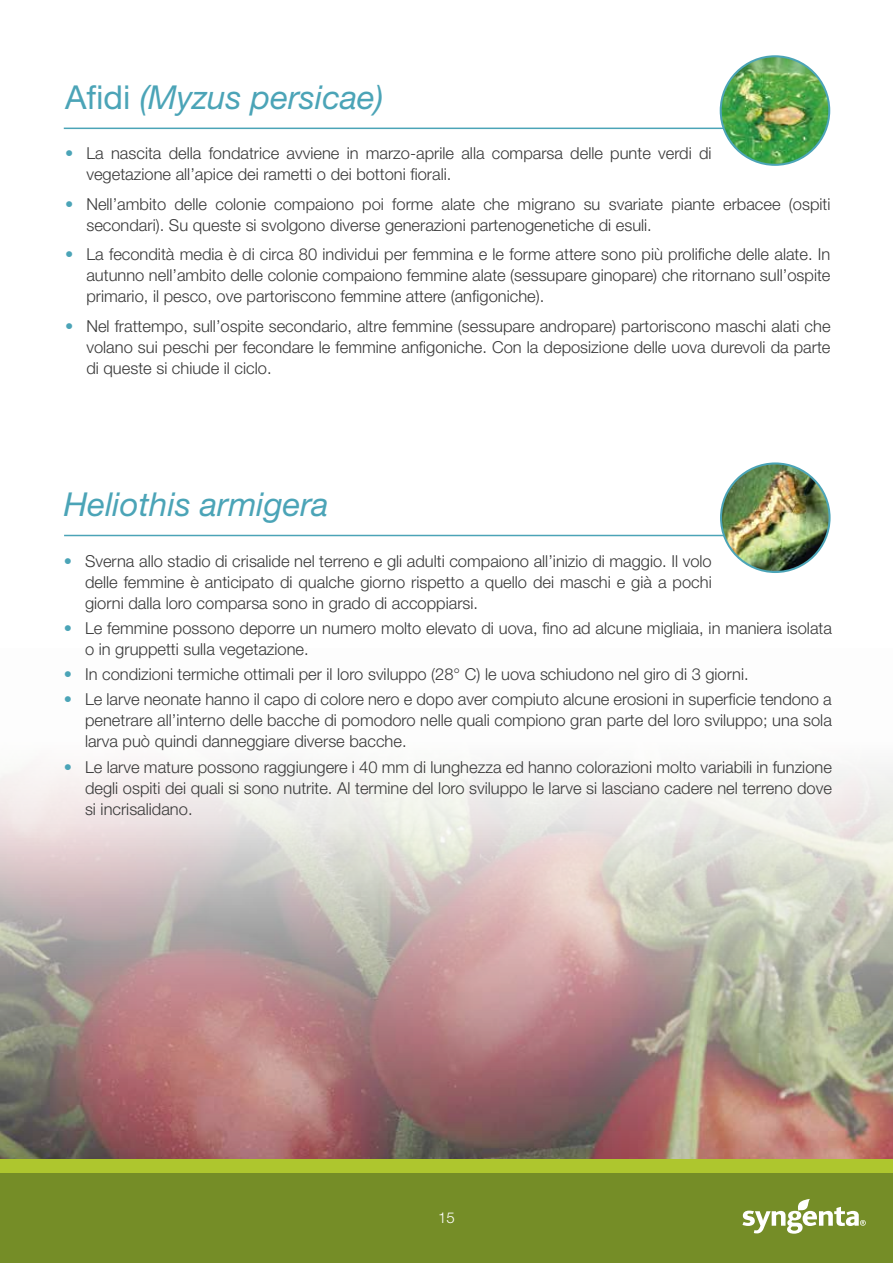
<style>
.page{position:relative;width:893px;height:1263px;background:#fff}
.page>*{position:absolute;margin:0;border:0;box-sizing:border-box;transform-origin:0 0}
.t1{font:italic 33px "Helvetica Neue LT Std";color:#4ba4b7}
.t2{font:300 16.5px/21px "Helvetica Neue LT Std";color:#393939;text-align:justify}
.t3{font:300 15px "Helvetica Neue LT Std";color:#fff}
.s1{font-style:normal}
.s2{color:#4ba4b7}
</style>
<div class="page">
<img style="left:0;top:764px;width:893px;height:395px">
<div style="left:0;top:1159px;width:893px;height:15px;background:#aec62e"></div>
<div style="left:0;top:1174px;width:893px;height:89px;background:#758d27"></div>
<svg style="left:742px;top:1199px;width:124px;height:35px"></svg>
<hr style="left:64px;top:128px;width:711px;height:1px;background:#4ba4b7">
<img style="left:721px;top:56px;width:108px;height:109px;border-radius:54px">
<div style="left:720px;top:55px;width:110px;height:111px;border:2px solid #4ba4b7;border-radius:50%"></div>
<hr style="left:64px;top:535px;width:711px;height:1px;background:#4ba4b7">
<img style="left:721px;top:463px;width:108px;height:109px;border-radius:54px">
<div style="left:720px;top:462px;width:111px;height:111px;border:2px solid #4ba4b7;border-radius:50%"></div>
<h1 class="t1" style="left:65px;top:77px;width:320px"><span class="s1">Afidi</span> (Myzus persicae)</h1>
<p class="t2" style="left:86px;top:143px;width:627px;text-indent:-21px"><span class="s2">•</span> La nascita della fondatrice avviene in marzo-aprile alla comparsa delle punte verdi di vegetazione all’apice dei rametti o dei bottoni fiorali.</p>
<p class="t2" style="left:86px;top:193px;width:746px;text-indent:-21px"><span class="s2">•</span> Nell’ambito delle colonie compaiono poi forme alate che migrano su svariate piante erbacee (ospiti secondari). Su queste si svolgono diverse generazioni partenogenetiche di esuli.</p>
<p class="t2" style="left:86px;top:244px;width:746px;text-indent:-21px"><span class="s2">•</span> La fecondità media è di circa 80 individui per femmina e le forme attere sono più prolifiche delle alate. In autunno nell’ambito delle colonie compaiono femmine alate (sessupare ginopare) che ritornano sull’ospite primario, il pesco, ove partoriscono femmine attere (anfigoniche).</p>
<p class="t2" style="left:86px;top:315px;width:746px;text-indent:-21px"><span class="s2">•</span> Nel frattempo, sull’ospite secondario, altre femmine (sessupare andropare) partoriscono maschi alati che volano sui peschi per fecondare le femmine anfigoniche. Con la deposizione delle uova durevoli da parte di queste si chiude il ciclo.</p>
<h1 class="t1" style="left:64px;top:484px;width:266px">Heliothis armigera</h1>
<p class="t2" style="left:85px;top:550px;width:628px;text-indent:-21px"><span class="s2">•</span> Sverna allo stadio di crisalide nel terreno e gli adulti compaiono all’inizio di maggio. Il volo delle femmine è anticipato di qualche giorno rispetto a quello dei maschi e già a pochi giorni dalla loro comparsa sono in grado di accoppiarsi.</p>
<p class="t2" style="left:85px;top:617px;width:748px;text-indent:-21px"><span class="s2">•</span> Le femmine possono deporre un numero molto elevato di uova, fino ad alcune migliaia, in maniera isolata o in gruppetti sulla vegetazione.</p>
<p class="t2" style="left:64px;top:663px;width:686px"><span class="s2">•</span> In condizioni termiche ottimali per il loro sviluppo (28° C) le uova schiudono nel giro di 3 giorni.</p>
<p class="t2" style="left:85px;top:689px;width:748px;text-indent:-21px"><span class="s2">•</span> Le larve neonate hanno il capo di colore nero e dopo aver compiuto alcune erosioni in superficie tendono a penetrare all’interno delle bacche di pomodoro nelle quali compiono gran parte del loro sviluppo; una sola larva può quindi danneggiare diverse bacche.</p>
<p class="t2" style="left:85px;top:756px;width:748px;text-indent:-21px"><span class="s2">•</span> Le larve mature possono raggiungere i 40 mm di lunghezza ed hanno colorazioni molto variabili in funzione degli ospiti dei quali si sono nutrite. Al termine del loro sviluppo le larve si lasciano cadere nel terreno dove si incrisalidano.</p>
<p class="t3" style="left:438px;top:1209px;width:18px">15</p>
</div>
